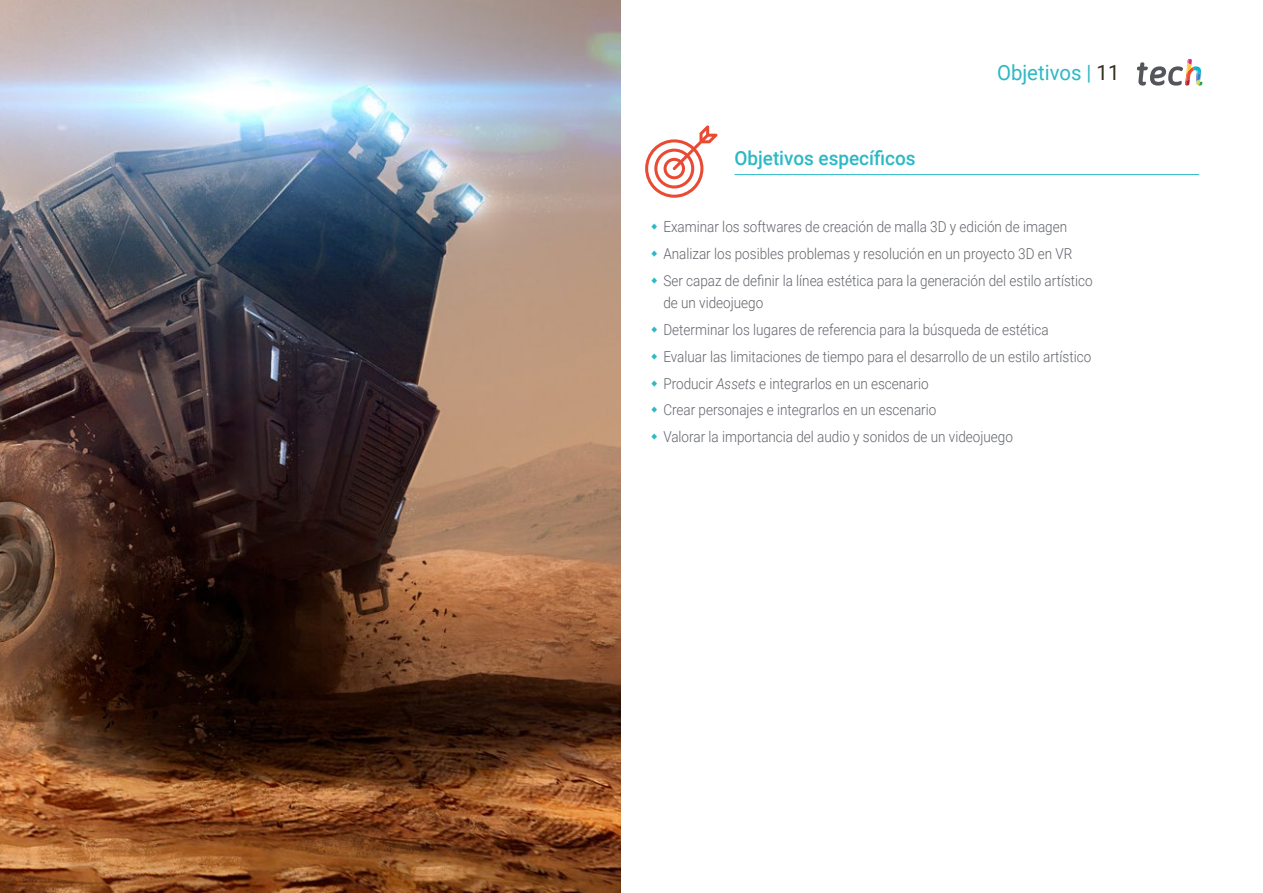
<style>
.page{position:relative;width:1263px;height:893px;background:#fff}
.page>*{position:absolute;margin:0;border:0;box-sizing:border-box;transform-origin:0 0}
.t1{font:21px "Roboto";color:#2db8c5}
.t2{font:500 19.5px "Roboto";color:#2db8c5}
.t3{font:300 15px/26.7px "Roboto";color:#61646a;scale:.9 1}
.s1{color:#312e20}
.s2{font-style:italic}
</style>
<div class="page">
<svg style="left:1137px;top:59px;width:65px;height:27px"></svg>
<hr style="left:734px;top:174px;width:465px;height:1px;background:#2db8c5">
<svg style="left:645px;top:125px;width:72px;height:73px"></svg>
<img style="left:0;top:0;width:621px;height:893px">
<h2 class="t2" style="left:734px;top:144px;width:183px">Objetivos específicos</h2>
<h1 class="t1" style="left:997px;top:57px;width:124px">Objetivos | <span class="s1">11</span></h1>
<p class="t3" style="left:663px;top:213px;width:479px">Examinar los softwares de creación de malla 3D y edición de imagen<br>Analizar los posibles problemas y resolución en un proyecto 3D en VR<br>Ser capaz de definir la línea estética para la generación del estilo artístico</p>
<p class="t3" style="left:663px;top:289px;width:477px">de un videojuego<br>Determinar los lugares de referencia para la búsqueda de estética Evaluar las limitaciones de tiempo para el desarrollo de un estilo artístico Producir <span class="s2">Assets</span> e integrarlos en un escenario<br>Crear personajes e integrarlos en un escenario<br>Valorar la importancia del audio y sonidos de un videojuego</p>
</div>
